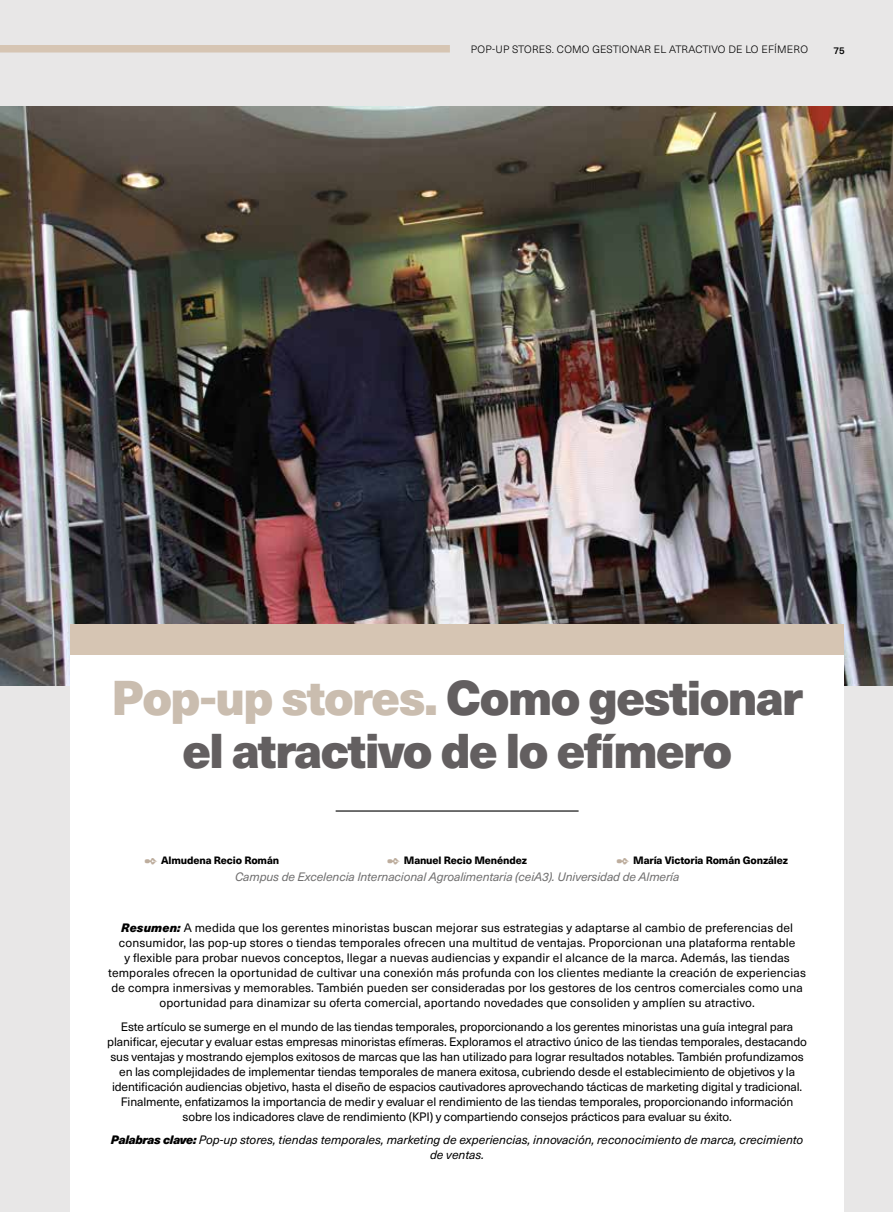
<style>
.page{position:relative;width:893px;height:1212px;background:#e8e7e7}
.page>*{position:absolute;margin:0;border:0;box-sizing:border-box;transform-origin:0 0}
.t1{font:900 48px/52.5px "Neue Haas Unica";letter-spacing:-.03em;color:#635f60;text-align:center}
.t2{font:12px/15px "Neue Haas Unica";letter-spacing:-.01em;color:#000;text-align:center}
.t3{font:12px/15px "Neue Haas Unica";letter-spacing:.01em;color:#000;text-align:center}
.t4{font:italic 12px/14.4px "Neue Haas Unica";color:#000;text-align:center}
.t5{font:italic 12px "Neue Haas Unica";letter-spacing:-.01em;color:#706f6f}
.t6{font:800 10.5px "Neue Haas Unica";letter-spacing:-.01em;color:#000}
.t7{font:300 10.5px "Neue Haas Unica";letter-spacing:.02em;color:#000}
.t8{font:500 9.75px "Neue Haas Unica";color:#000}
.s1{color:#cabdaf}
.s2{color:#bdad9d}
.s3{font-weight:700;font-style:italic}
.s4{font-weight:700}
</style>
<div class="page">
<img style="left:0;top:106px;width:893px;height:579px">
<div style="left:70px;top:624px;width:774px;height:588px;background:#fff"></div>
<div style="left:70px;top:624px;width:774px;height:31px;background:#d6c5b3"></div>
<div style="left:0;top:45px;width:450px;height:8px;background:#d6c5b3"></div>
<hr style="left:336px;top:810px;width:243px;height:1px;background:#000">
<p class="t7" style="left:471px;top:41px;width:338px">POP-UP STORES. COMO GESTIONAR EL ATRACTIVO DE LO EFÍMERO</p>
<p class="t8" style="left:833px;top:43px;width:13px">75</p>
<h1 class="t1" style="left:112px;top:669px;width:693px"><span class="s1">Pop-up stores.</span> Como gestionar el atractivo de lo efímero</h1>
<p class="t6" style="left:145px;top:852px;width:136px"><span class="s2">✒</span> Almudena Recio Román</p>
<p class="t6" style="left:387px;top:852px;width:141px"><span class="s2">✒</span> Manuel Recio Menéndez</p>
<p class="t6" style="left:616px;top:852px;width:173px"><span class="s2">✒</span> María Victoria Román González</p>
<p class="t5" style="left:235px;top:868px;width:446px">Campus de Excelencia Internacional Agroalimentaria (ceiA3). Universidad de Almería</p>
<p class="t3" style="left:108px;top:920px;width:699px"><span class="s3">Resumen:</span> A medida que los gerentes minoristas buscan mejorar sus estrategias y adaptarse al cambio de preferencias del consumidor, las pop-up stores o tiendas temporales ofrecen una multitud de ventajas. Proporcionan una plataforma rentable<br>y flexible para probar nuevos conceptos, llegar a nuevas audiencias y expandir el alcance de la marca. Además, las tiendas temporales ofrecen la oportunidad de cultivar una conexión más profunda con los clientes mediante la creación de experiencias de compra inmersivas y memorables. También pueden ser consideradas por los gestores de los centros comerciales como una oportunidad para dinamizar su oferta comercial, aportando novedades que consoliden y amplíen su atractivo.</p>
<p class="t2" style="left:107px;top:1018px;width:701px">Este artículo se sumerge en el mundo de las tiendas temporales, proporcionando a los gerentes minoristas una guía integral para planificar, ejecutar y evaluar estas empresas minoristas efímeras. Exploramos el atractivo único de las tiendas temporales, destacando sus ventajas y mostrando ejemplos exitosos de marcas que las han utilizado para lograr resultados notables. También profundizamos en las complejidades de implementar tiendas temporales de manera exitosa, cubriendo desde el establecimiento de objetivos y la identificación audiencias objetivo, hasta el diseño de espacios cautivadores aprovechando tácticas de marketing digital y tradicional.<br>Finalmente, enfatizamos la importancia de medir y evaluar el rendimiento de las tiendas temporales, proporcionando información sobre los indicadores clave de rendimiento (KPI) y compartiendo consejos prácticos para evaluar su éxito.</p>
<p class="t4" style="left:111px;top:1132px;width:694px"><span class="s4">Palabras clave:</span> Pop-up stores, tiendas temporales, marketing de experiencias, innovación, reconocimiento de marca, crecimiento de ventas.</p>
</div>
